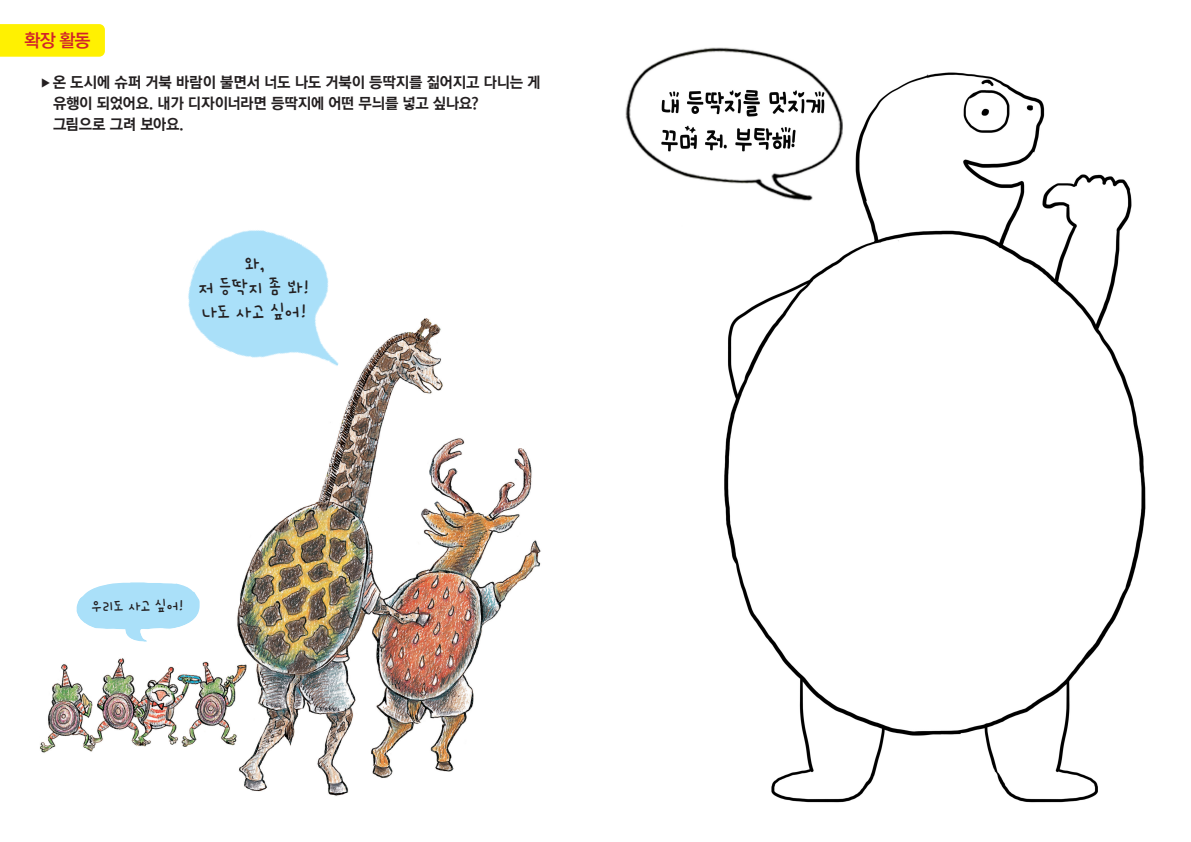
<style>
.page{position:relative;width:1191px;height:842px;background:#fff}
.page>*{position:absolute;margin:0;border:0;box-sizing:border-box;transform-origin:0 0}
.t1{font:20px "Pure Pink";color:#231f20}
.t2{font:18px "Rix M Go B";color:#d1232a}
.t3{font:15.7px "Pure Pink";color:#231f20}
.도서목록_책제목{font:15px "Rix M Go EB";letter-spacing:-.025em;color:#231f20}
.s1{font-size:10px}
</style>
<div class="page">
<img style="left:625px;top:47px;width:521px;height:756px">
<svg style="left:0;top:24px;width:105px;height:33px;background:#fff105"></svg>
<img style="left:39px;top:318px;width:502px;height:478px">
<img style="left:166px;top:230px;width:213px;height:169px">
<img style="left:76px;top:582px;width:124px;height:60px">
<p class="t2" style="left:24px;top:31px;width:68px">확장 활동</p>
<p class="도서목록_책제목" style="left:41px;top:74px;width:501px"><span class="s1">▶</span> 온 도시에 슈퍼 거북 바람이 불면서 너도 나도 거북이 등딱지를 짊어지고 다니는 게</p>
<p class="도서목록_책제목" style="left:53px;top:95px;width:427px">유행이 되었어요. 내가 디자이너라면 등딱지에 어떤 무늬를 넣고 싶나요?</p>
<p class="도서목록_책제목" style="left:53px;top:116px;width:132px">그림으로 그려 보아요.</p>
<p class="t1" style="left:243px;top:253px;width:23px">와,</p>
<p class="t1" style="left:198px;top:277px;width:113px">저 등딱지 좀 봐!</p>
<p class="t1" style="left:201px;top:301px;width:108px">나도 사고 싶어!</p>
<p class="t3" style="left:91px;top:597px;width:94px">우리도 사고 싶어!</p>
</div>
